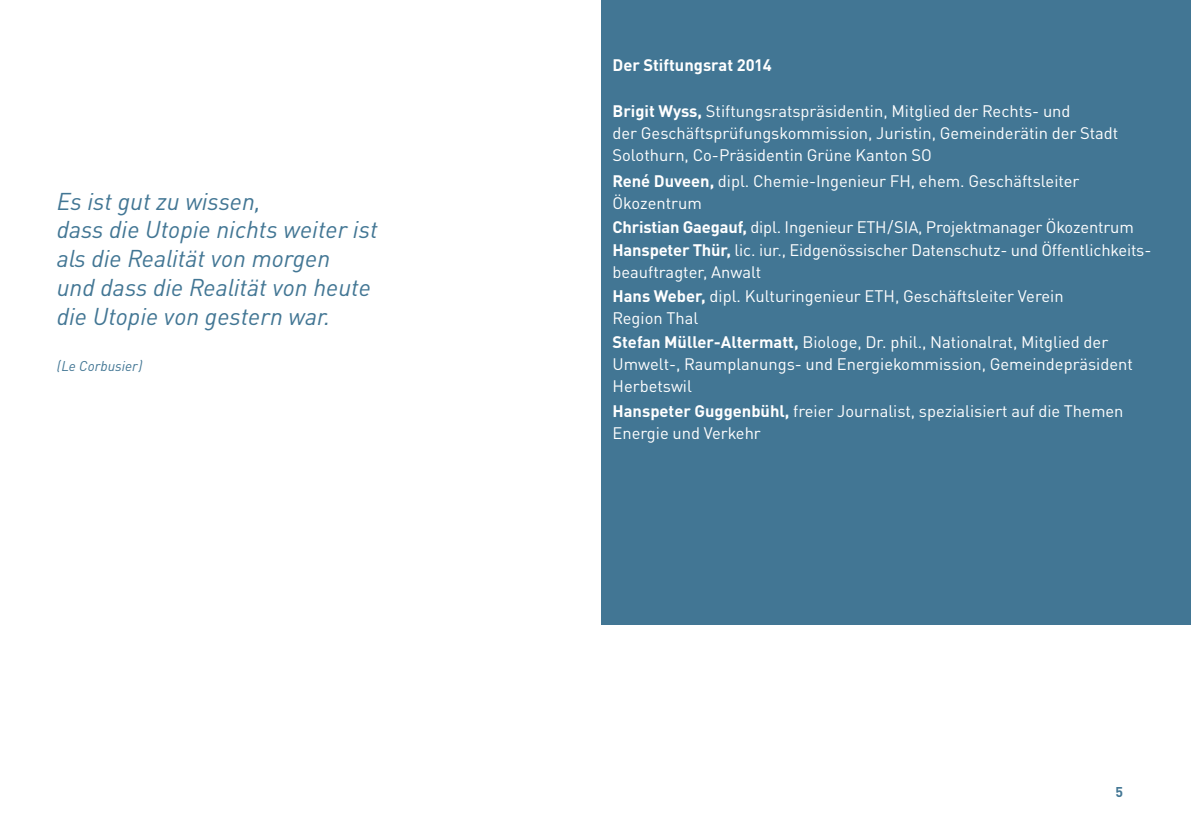
<style>
.page{position:relative;width:1191px;height:840px;background:#fff}
.page>*{position:absolute;margin:0;border:0;box-sizing:border-box;transform-origin:0 0}
.t1{font:italic 24px/28.8px "DINOT";color:#427694}
.t2{font:16.4px/22px "DINOT";color:#fff}
.t3{font:700 16.4px "DINOT";color:#fff}
.t4{font:italic 14px "DINOT";color:#427694}
.t5{font:700 14px "DINOT";color:#427694}
.s1{font-weight:700}
</style>
<div class="page">
<div style="left:601px;top:0;width:590px;height:623px;background:#427694"></div>
<h1 class="t1" style="left:57px;top:186px;width:322px">Es ist gut zu wissen,<br>dass die Utopie nichts weiter ist als die Realität von morgen<br>und dass die Realität von heute die Utopie von gestern war.</h1>
<p class="t4" style="left:57px;top:357px;width:87px">(Le Corbusier)</p>
<p class="t3" style="left:612px;top:55px;width:161px">Der Stiftungsrat 2014</p>
<p class="t2" style="left:612px;top:100px;width:507px"><span class="s1">Brigit Wyss,</span> Stiftungsratspräsidentin, Mitglied der Rechts- und<br>der Geschäftsprüfungskommission, Juristin, Gemeinderätin der Stadt<br>Solothurn, Co-Präsidentin Grüne Kanton SO</p>
<p class="t2" style="left:612px;top:169px;width:468px"><span class="s1">René Duveen,</span> dipl. Chemie-Ingenieur FH, ehem. Geschäftsleiter<br>Ökozentrum</p>
<p class="t2" style="left:612px;top:215px;width:540px"><span class="s1">Christian Gaegauf,</span> dipl. Ingenieur ETH/SIA, Projektmanager Ökozentrum<br><span class="s1">Hanspeter Thür,</span> lic. iur., Eidgenössischer Datenschutz- und Öffentlichkeits&shy;beauftragter, Anwalt</p>
<p class="t2" style="left:612px;top:284px;width:453px"><span class="s1">Hans Weber,</span> dipl. Kulturingenieur ETH, Geschäftsleiter Verein<br>Region Thal</p>
<p class="t2" style="left:612px;top:330px;width:522px"><span class="s1">Stefan Müller-Altermatt,</span> Biologe, Dr. phil., Nationalrat, Mitglied der<br>Umwelt-, Raumplanungs- und Energiekommission, Gemeindepräsident<br>Herbetswil</p>
<p class="t2" style="left:612px;top:399px;width:512px"><span class="s1">Hanspeter Guggenbühl,</span> freier Journalist, spezialisiert auf die Themen<br>Energie und Verkehr</p>
<p class="t5" style="left:1115px;top:782px;width:9px">5</p>
</div>
